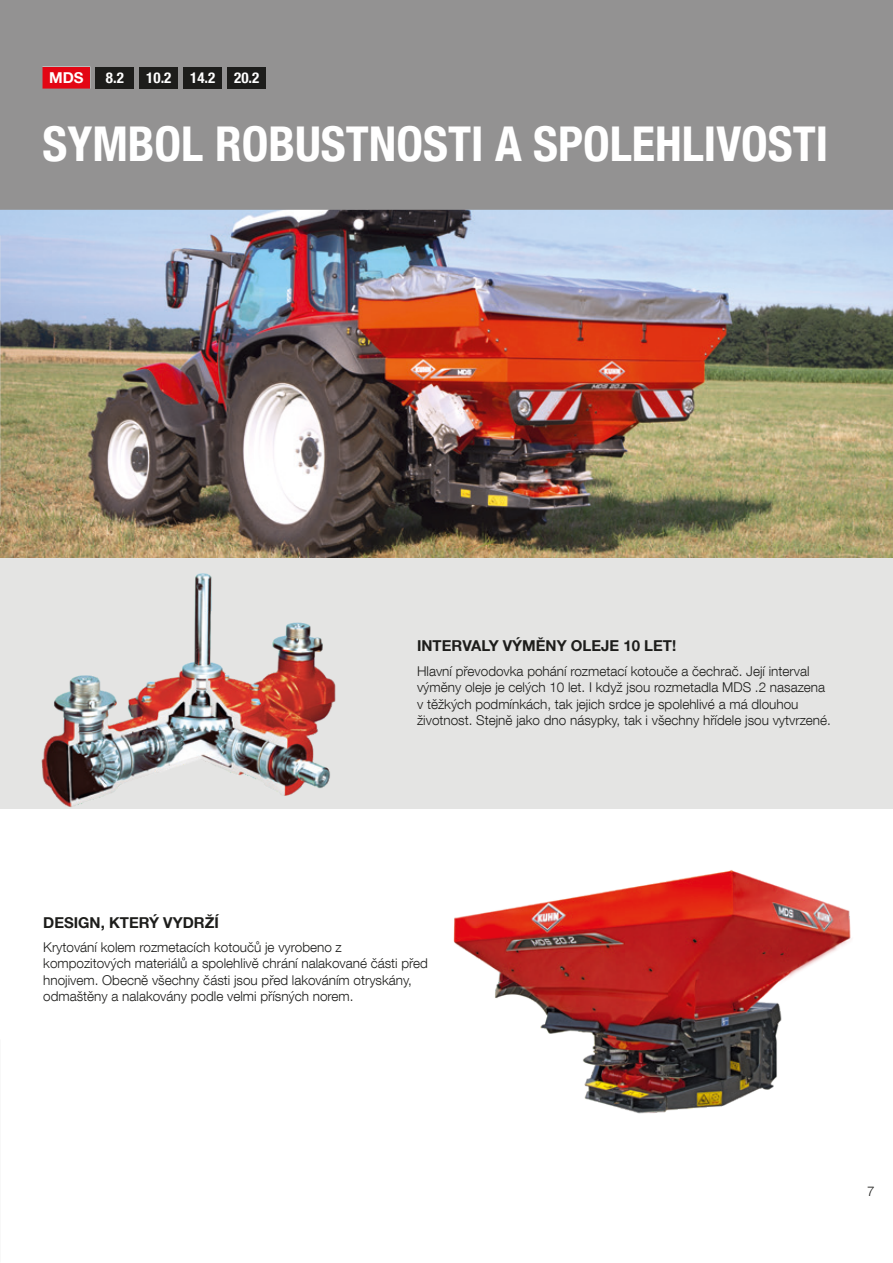
<style>
.page{position:relative;width:893px;height:1263px;background:#fff}
.page>*{position:absolute;margin:0;border:0;box-sizing:border-box;transform-origin:0 0}
.t1{font:700 condensed 48px "Helvetica Neue LT Com";color:#fff}
.t2{font:700 15px "Helvetica Neue LT Com";color:#1d1d1b}
.t3{font:700 condensed 15px "Helvetica Neue LT Com";color:#fff}
.t4{font:700 15px "Helvetica Neue LT Com";color:#fff}
.t5{font:300 13.5px/16.2px "Helvetica Neue LT Com";color:#1d1d1b}
</style>
<div class="page">
<div style="left:0;top:557px;width:893px;height:252px;background:#e4e4e3"></div>
<img style="left:453px;top:870px;width:398px;height:244px">
<img style="left:41px;top:573px;width:295px;height:235px">
<img style="left:0;top:210px;width:893px;height:347px">
<div style="left:0;top:0;width:893px;height:210px;background:#939292"></div>
<div style="left:96px;top:67px;width:38px;height:22px;background:#1d1d1b"></div>
<div style="left:140px;top:67px;width:38px;height:22px;background:#1d1d1b"></div>
<div style="left:184px;top:67px;width:38px;height:22px;background:#1d1d1b"></div>
<div style="left:228px;top:67px;width:38px;height:22px;background:#1d1d1b"></div>
<p class="t4" style="left:49px;top:68px;width:36px">MDS</p>
<p class="t3" style="left:106px;top:69px;width:19px">8.2</p>
<p class="t3" style="left:146px;top:69px;width:27px">10.2</p>
<p class="t3" style="left:190px;top:69px;width:27px">14.2</p>
<p class="t3" style="left:234px;top:69px;width:27px">20.2</p>
<h1 class="t1" style="left:43px;top:115px;width:787px">SYMBOL ROBUSTNOSTI A SPOLEHLIVOSTI</h1>
<p class="t2" style="left:417px;top:637px;width:261px">INTERVALY VÝMĚNY OLEJE 10 LET!</p>
<p class="t5" style="left:417px;top:663px;width:415px">Hlavní převodovka pohání rozmetací kotouče a čechrač. Její interval výměny oleje je celých 10 let. I když jsou rozmetadla MDS .2 nasazena v těžkých podmínkách, tak jejich srdce je spolehlivé a má dlouhou životnost. Stejně jako dno násypky, tak i všechny hřídele jsou vytvrzené.</p>
<p class="t2" style="left:43px;top:913px;width:177px">DESIGN, KTERÝ VYDRŽÍ</p>
<p class="t5" style="left:43px;top:939px;width:386px">Krytování kolem rozmetacích kotoučů je vyrobeno z kompozitových materiálů a spolehlivě chrání nalakované části před hnojivem. Obecně všechny části jsou před lakováním otryskány, odmaštěny a nalakovány podle velmi přísných norem.</p>
<p class="t5" style="left:867px;top:1183px;width:9px">7</p>
</div>
